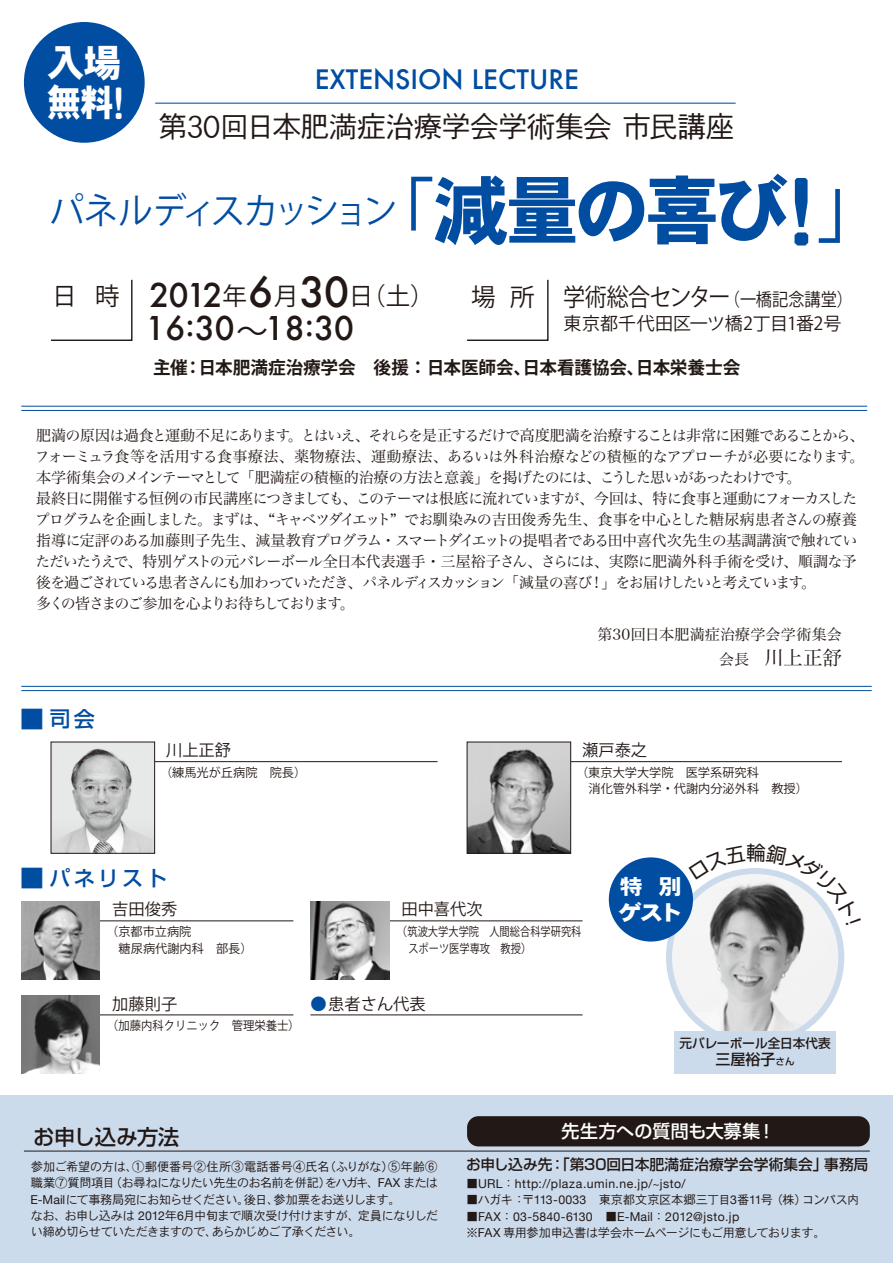
<style>
.page{position:relative;width:893px;height:1263px;background:#fff}
.page>*{position:absolute;margin:0;border:0;box-sizing:border-box;transform-origin:0 0}
.t1{font:37.8px/40px "DFHS Gothic W9 MP RKSJ H";color:#fff}
.t2{font:36px "Koz Go Pro";letter-spacing:-.1em;color:#004da1;scale:.95 1}
.t3{font:500 31.95px "Futura";color:#221815}
.t4{font:29.4px "DFHS Gothic W3 MP RKSJ H";letter-spacing:-.045em;color:#221815}
.t5{font:500 26.1px "Futura";color:#004da1}
.t6{font:24.45px "Koz Go Pro";letter-spacing:-.04em;color:#221815}
.t7{font:24.45px "Koz Go Pro";letter-spacing:-.04em;color:#221815;scale:.9 1}
.t8{font:500 21.3px "Shin Go";letter-spacing:-.01em;color:#221815}
.t9{font:21.15px/25.5px "DFHS Gothic W9 MP RKSJ H";color:#fff;scale:1.1 1}
.t10{font:500 21px "Shin Go";letter-spacing:.15em;color:#004da1}
.t11{font:19.5px "Hira Min Pro W3";color:#221815}
.t12{font:18px "Koz Go Pro";letter-spacing:-.005em;color:#221815}
.t13{font:500 18px "Shin Go";letter-spacing:.01em;color:#fff}
.t14{font:700 17.7px "Koz Go Pro";letter-spacing:-.005em;color:#221815}
.t15{font:16.2px "Koz Go Pro";color:#221815}
.t16{font:15px/21px "Hira Min Pro W3";letter-spacing:-.06em;color:#221815}
.t17{font:15px "Hira Min Pro W3";letter-spacing:.015em;color:#221815}
.t18{font:500 15px "Shin Go";color:#221815}
.t19{font:500 14.7px "Shin Go";color:#221815}
.t20{font:500 12.6px "Shin Go";color:#221815}
.t21{font:12.3px/16.4px "DFHS Gothic W3 MP RKSJ H";letter-spacing:-.045em;color:#221815}
.t22{font:12.3px "Helvetica Neue";letter-spacing:.015em;color:#221815}
.t23{font:12.3px "Helvetica Neue";letter-spacing:.035em;color:#221815}
.t24{font:12.15px/16.2px "Koz Go Pro";color:#221815}
.s1{font-size:30.9px}
.s2{font-family:"DFHS Gothic W3 MP RKSJ H";font-size:75px}
.s3{font-family:"DFHS Gothic W9 MP RKSJ H";font-size:75px}
.s4{font-family:"DFHS Gothic W9 MP RKSJ H";font-size:81px}
.s5{font-family:"Futura";font-weight:500;font-size:31.95px}
.s6{font-family:"Futura";font-weight:500;font-size:40.5px}
.s7{font-family:"Koz Go Pro";font-weight:400}
.s8{font-size:18px}
.s9{font-size:15px}
.s10{font-size:24px}
.s11{color:#004da1}
.s12{font-size:9.45px}
.s13{font-family:"Helvetica Neue"}
.s14{font-family:"DFHS Gothic W3 MP RKSJ H"}
</style>
<div class="page">
<div style="left:0;top:1095px;width:893px;height:168px;background:#ccdbec"></div>
<div style="left:24px;top:22px;width:121px;height:121px;background:#004da1;border-radius:50%"></div>
<hr style="left:24px;top:1151px;width:846px;height:1px;background:#221815">
<hr style="left:21px;top:410px;width:846px;height:1px;background:#004da1">
<hr style="left:21px;top:686px;width:851px;height:1px;background:#004da1">
<hr style="left:21px;top:690px;width:851px;height:1px;background:#004da1">
<div style="left:467px;top:1116px;width:403px;height:30px;background:#221815;border-radius:11px"></div>
<hr style="left:155px;top:103px;width:581px;height:1px;background:#004da1">
<hr style="left:51px;top:762px;width:386px;height:1px;background:#dedcdc">
<hr style="left:51px;top:761px;width:386px;height:1px;background:#221815">
<hr style="left:21px;top:406px;width:846px;height:1px;background:#004da1">
<svg style="left:51px;top:279px;width:82px;height:62px"></svg>
<svg style="left:467px;top:279px;width:82px;height:62px"></svg>
<hr style="left:467px;top:762px;width:375px;height:1px;background:#dedcdc">
<hr style="left:467px;top:761px;width:375px;height:1px;background:#221815">
<img style="left:469px;top:744px;width:100px;height:108px">
<div style="left:467px;top:742px;width:104px;height:112px;border:1px solid #221815"></div>
<div style="left:666px;top:868px;width:178px;height:178px;border:12px solid #ccdbec;border-radius:50%"></div>
<img style="left:672px;top:874px;width:166px;height:166px;border-radius:83px">
<div style="left:609px;top:857px;width:84px;height:84px;background:#004da1;border-radius:50%"></div>
<div style="left:674px;top:1032px;width:162px;height:42px;background:#ccdbec"></div>
<hr style="left:21px;top:921px;width:272px;height:1px;background:#221815">
<hr style="left:21px;top:1015px;width:272px;height:1px;background:#221815">
<hr style="left:310px;top:921px;width:273px;height:1px;background:#221815">
<hr style="left:310px;top:1015px;width:273px;height:1px;background:#221815">
<img style="left:21px;top:901px;width:79px;height:79px">
<img style="left:310px;top:901px;width:79px;height:79px">
<img style="left:21px;top:995px;width:79px;height:79px">
<img style="left:53px;top:744px;width:100px;height:108px">
<div style="left:51px;top:742px;width:104px;height:112px;border:1px solid #221815"></div>
<svg style="left:689px;top:868px;width:149px;height:57px"></svg>
<h1 class="t1" style="left:47px;top:42px;width:91px">入場無料！</h1>
<h3 class="t5" style="left:315px;top:62px;width:266px">EXTENSION LECTURE</h3>
<h3 class="t4" style="left:158px;top:112px;width:578px">第<span class="s1">30</span>回日本肥満症治療学会学術集会 市民講座</h3>
<h2 class="t2" style="left:50px;top:187px;width:887px">パネルディスカッション<span class="s2">「</span><span class="s3">減量の喜び</span><span class="s4">！</span><span class="s2">」</span></h2>
<h3 class="t6" style="left:149px;top:280px;width:287px"><span class="s5">2012</span>年<span class="s6">6</span>月<span class="s6">30</span>日（土）</h3>
<h3 class="t3" style="left:146px;top:307px;width:210px">16:30<span class="s7">～</span>18:30</h3>
<h3 class="t6" style="left:52px;top:280px;width:69px">日 時</h3>
<h3 class="t7" style="left:563px;top:281px;width:324px">学術総合センター<span class="s8">（一橋記念講堂）</span></h3>
<p class="t12" style="left:563px;top:312px;width:279px">東京都千代田区一ツ橋2丁目1番2号</p>
<h3 class="t6" style="left:471px;top:281px;width:65px">場 所</h3>
<p class="t14" style="left:153px;top:356px;width:589px">主催：日本肥満症治療学会　後援：日本医師会、日本看護協会、日本栄養士会</p>
<p class="t16" style="left:35px;top:423px;width:831px">肥満の原因は過食と運動不足にあります。とはいえ、それらを是正するだけで高度肥満を治療することは非常に困難であることから、フォーミュラ食等を活用する食事療法、薬物療法、運動療法、あるいは外科治療などの積極的なアプローチが必要になります。本学術集会のメインテーマとして「肥満症の積極的治療の方法と意義」を掲げたのには、こうした思いがあったわけです。<br>最終日に開催する恒例の市民講座につきましても、このテーマは根底に流れていますが、今回は、特に食事と運動にフォーカスしたプログラムを企画しました。まずは、“キャベツダイエット” でお馴染みの吉田俊秀先生、食事を中心とした糖尿病患者さんの療養指導に定評のある加藤則子先生、減量教育プログラム・スマートダイエットの提唱者である田中喜代次先生の基調講演で触れていただいたうえで、特別ゲストの元バレーボール全日本代表選手・三屋裕子さん、さらには、実際に肥満外科手術を受け、順調な予後を過ごされている患者さんにも加わっていただき、パネルディスカッション「減量の喜び！」をお届けしたいと考えています。<br>多くの皆さまのご参加を心よりお待ちしております。</p>
<p class="t17" style="left:597px;top:622px;width:261px">第30回日本肥満症治療学会学術集会　</p>
<h3 class="t11" style="left:719px;top:641px;width:124px"><span class="s9">会長　</span>川上正舒</h3>
<h3 class="t10" style="left:20px;top:705px;width:76px"><span class="s10">■</span>司会</h3>
<p class="t15" style="left:166px;top:740px;width:66px">川上正舒</p>
<p class="t24" style="left:160px;top:765px;width:148px">（練馬光が丘病院　院長）</p>
<p class="t15" style="left:582px;top:740px;width:66px">瀬戸泰之</p>
<p class="t24" style="left:589px;top:765px;width:221px;text-indent:-12px">（東京大学大学院　医学系研究科<br>消化管外科学・代謝内分泌外科　教授）</p>
<h3 class="t10" style="left:20px;top:864px;width:149px"><span class="s10">■</span> パネリスト</h3>
<p class="t15" style="left:112px;top:899px;width:66px">吉田俊秀</p>
<p class="t24" style="left:119px;top:924px;width:136px;text-indent:-12px">（京都市立病院<br>糖尿病代謝内科　部長）</p>
<p class="t15" style="left:112px;top:993px;width:66px">加藤則子</p>
<p class="t24" style="left:106px;top:1018px;width:196px">（加藤内科クリニック　管理栄養士）</p>
<p class="t15" style="left:401px;top:899px;width:83px">田中喜代次</p>
<p class="t24" style="left:408px;top:924px;width:175px;text-indent:-13px">（筑波大学大学院　人間総合科学研究科スポーツ医学専攻　教授）</p>
<p class="t15" style="left:310px;top:993px;width:117px"><span class="s11">●</span>患者さん代表</p>
<h3 class="t9" style="left:618px;top:874px;width:61px">特　別ゲスト</h3>
<p class="t20" style="left:679px;top:1035px;width:153px">元バレーボール全日本代表</p>
<p class="t18" style="left:716px;top:1050px;width:80px">三屋裕子<span class="s12">さん</span></p>
<h3 class="t8" style="left:33px;top:1123px;width:148px">お申し込み方法</h3>
<p class="t21" style="left:30px;top:1158px;width:409px">参加ご希望の方は、①郵便番号②住所③電話番号④氏名（ふりがな）⑤年齢⑥職業⑦質問項目（お尋ねになりたい先生のお名前を併記）をハガキ、<span class="s13">FAX</span> または<span class="s13">E-Mail</span>にて事務局宛にお知らせください。後日、参加票をお送りします。<br>なお、お申し込みは <span class="s13">2012</span>年<span class="s13">6</span>月中旬まで順次受け付けますが、定員になりしだい締め切らせていただきますので、あらかじめご了承ください。</p>
<p class="t13" style="left:562px;top:1119px;width:215px">先生方への質問も大募集！</p>
<p class="t23" style="left:466px;top:1176px;width:221px"><span class="s14">■</span>URL<span class="s14">：</span>http://plaza.umin.ne.jp/~jsto/</p>
<p class="t21" style="left:466px;top:1192px;width:395px">■ハガキ：〒<span class="s13">113-0033</span> 東京都文京区本郷三丁目<span class="s13">3</span>番<span class="s13">11</span>号（株）コンパス内</p>
<p class="t22" style="left:466px;top:1209px;width:275px"><span class="s14">■</span>FAX<span class="s14">：</span>03-5840-6130 <span class="s14">■</span>E-Mail<span class="s14">：</span>2012@jsto.jp</p>
<p class="t21" style="left:466px;top:1224px;width:361px">※<span class="s13">FAX</span> 専用参加申込書は学会ホームページにもご用意しております。</p>
<p class="t19" style="left:466px;top:1155px;width:404px">お申し込み先：「第30回日本肥満症治療学会学術集会」事務局</p>
</div>
